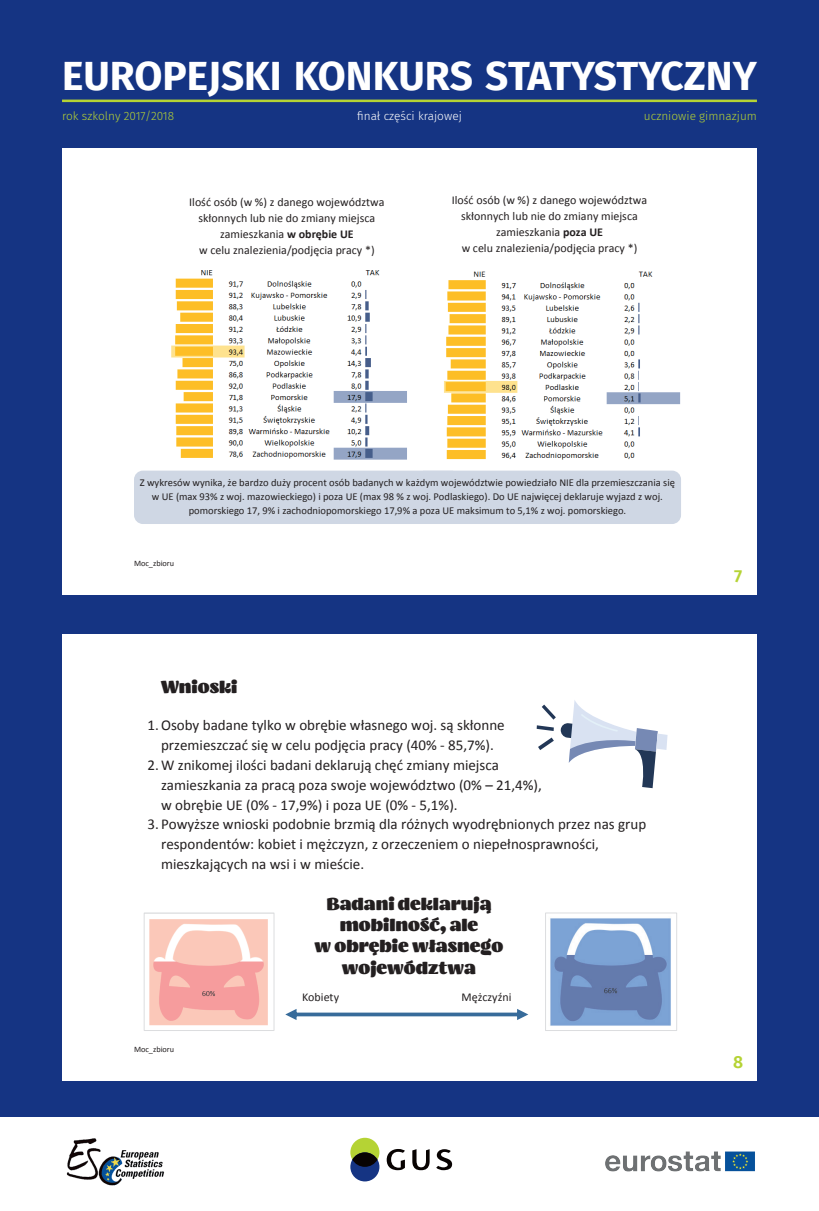
<style>
.page{position:relative;width:819px;height:1211px;background:#fff}
.page>*{position:absolute;margin:0;border:0;box-sizing:border-box;transform-origin:0 0}
.t1{font:700 40.51px "Fira Sans";color:#fff}
.t2{font:600 17.5px "Fira Sans";color:#b5d334}
.t3{font:700 16.45px/21.3px "Apropal";color:#231f20;text-align:center}
.t4{font:15.05px/19.8px "Calibri";color:#231f20}
.t5{font:11.99px/15.8px "Calibri";color:#231f20;text-align:center}
.t6{font:300 11.81px "Fira Sans";color:#b5d334}
.t7{font:300 11.81px "Fira Sans";color:#fff}
.t8{font:10.5px/13.7px "Calibri";color:#231f20;text-align:center}
.t9{font:8.31px "Calibri";color:#231f20}
.s1{font-weight:700}
</style>
<div class="page">
<div style="left:0;top:0;width:819px;height:1116px;background:#153483"></div>
<div style="left:350px;top:1137px;width:29px;height:29px;background:#b5d334;border-radius:50%"></div>
<div style="left:350px;top:1152px;width:29px;height:29px;background:#153483;border-radius:50%"></div>
<div style="left:352px;top:1152px;width:25px;height:14px;background:#080302;border-radius:50%"></div>
<svg style="left:386px;top:1149px;width:66px;height:21px"></svg>
<img style="left:66px;top:1138px;width:98px;height:48px">
<img style="left:605px;top:1151px;width:150px;height:21px">
<hr style="left:62px;top:100px;width:694px;height:2px;background:#b5d334">
<div style="left:62px;top:148px;width:694px;height:446px;background:#fff"></div>
<img style="left:171px;top:270px;width:236px;height:190px">
<img style="left:444px;top:271px;width:237px;height:189px">
<div style="left:134px;top:470px;width:547px;height:54px;background:#cfd7e4"></div>
<div style="left:62px;top:634px;width:694px;height:446px;background:#fff"></div>
<svg style="left:536px;top:700px;width:131px;height:88px"></svg>
<svg style="left:285px;top:1009px;width:243px;height:11px"></svg>
<img style="left:550px;top:918px;width:121px;height:108px">
<div style="left:545px;top:912px;width:132px;height:118px;border:1px solid #dcdddf"></div>
<img style="left:149px;top:919px;width:119px;height:107px">
<div style="left:144px;top:912px;width:130px;height:118px;border:1px solid #dcdddf"></div>
<h1 class="t1" style="left:62px;top:47px;width:696px">EUROPEJSKI KONKURS STATYSTYCZNY</h1>
<p class="t6" style="left:62px;top:108px;width:113px">rok szkolny 2017/2018</p>
<p class="t7" style="left:357px;top:108px;width:106px">finał części krajowej</p>
<p class="t6" style="left:644px;top:108px;width:114px">uczniowie gimnazjum</p>
<p class="t5" style="left:189px;top:194px;width:197px">Ilość osób (w %) z danego województwa skłonnych lub nie do zmiany miejsca zamieszkania <span class="s1">w obrębie UE<br></span>w celu znalezienia/podjęcia pracy *)</p>
<p class="t5" style="left:452px;top:192px;width:197px">Ilość osób (w %) z danego województwa skłonnych lub nie do zmiany miejsca zamieszkania <span class="s1">poza UE<br></span>w celu znalezienia/podjęcia pracy *)</p>
<p class="t8" style="left:140px;top:475px;width:536px">Z wykresów wynika, że bardzo duży procent osób badanych w każdym województwie powiedziało NIE dla przemieszczania się w UE (max 93% z woj. mazowieckiego) i poza UE (max 98 % z woj. Podlaskiego). Do UE najwięcej deklaruje wyjazd z woj. pomorskiego 17, 9% i zachodniopomorskiego 17,9% a poza UE maksimum to 5,1% z woj. pomorskiego.</p>
<p class="t9" style="left:134px;top:557px;width:42px">Moc_zbioru</p>
<p class="t3" style="left:161px;top:676px;width:78px">Wnioski</p>
<p class="t4" style="left:147px;top:715px;width:359px">1.Osoby badane tylko w obrębie własnego woj. są skłonne</p>
<p class="t4" style="left:161px;top:735px;width:334px">przemieszczać się w celu podjęcia pracy (40% - 85,7%).</p>
<p class="t4" style="left:147px;top:754px;width:353px">2.W znikomej ilości badani deklarują chęć zmiany miejsca</p>
<p class="t4" style="left:161px;top:774px;width:382px">zamieszkania za pracą poza swoje województwo (0% – 21,4%),</p>
<p class="t4" style="left:161px;top:794px;width:298px">w obrębie UE (0% - 17,9%) i poza UE (0% - 5,1%).</p>
<p class="t4" style="left:161px;top:814px;width:486px;text-indent:-13px">3. Powyższe wnioski podobnie brzmią dla różnych wyodrębnionych przez nas grup respondentów: kobiet i mężczyzn, z orzeczeniem o niepełnosprawności, mieszkających na wsi i w mieście.</p>
<p class="t3" style="left:314px;top:892px;width:190px">Badani deklarują mobilność, ale<br>w obrębie własnego województwa</p>
<p class="t5" style="left:302px;top:988px;width:38px">Kobiety</p>
<p class="t5" style="left:461px;top:988px;width:51px">Mężczyźni</p>
<p class="t9" style="left:134px;top:1043px;width:42px">Moc_zbioru</p>
<p class="t2" style="left:734px;top:561px;width:10px">7</p>
<p class="t2" style="left:733px;top:1047px;width:12px">8</p>
</div>
